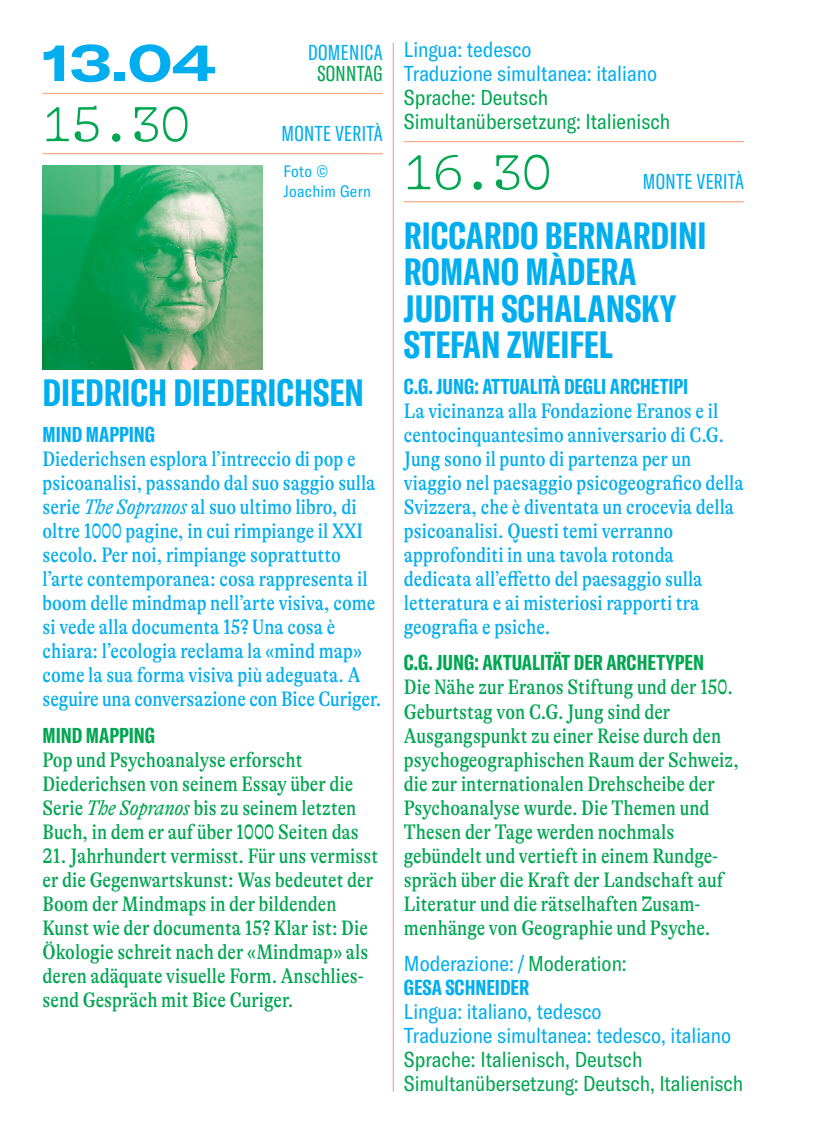
<style>
.page{position:relative;width:815px;height:1134px;background:#fff}
.page>*{position:absolute;margin:0;border:0;box-sizing:border-box;transform-origin:0 0}
.t1{font:100 50px "GT Alpina Typewriter";color:#00a651}
.t2{font:700 expanded 50px "GT America";color:#00aeef}
.t3{font:700 extra-condensed 37.5px/36px "GT America";color:#00aeef}
.t4{font:condensed 21.25px/24px "GT Alpina";color:#00a651}
.t5{font:condensed 21.25px/24px "GT Alpina";color:#00aeef}
.t6{font:condensed 21.25px/24px "GT America";color:#00aeef}
.t7{font:condensed 21.25px/24px "GT America";color:#00a651}
.t8{font:700 extra-condensed 21.25px "GT America";color:#00aeef}
.t9{font:700 extra-condensed 21.25px "GT America";color:#00a651}
.t10{font:extra-condensed 21.25px "GT America";letter-spacing:.02em;color:#00aeef}
.t11{font:extra-condensed 21.25px "GT America";letter-spacing:.02em;color:#00a651}
.t12{font:condensed 16.25px/20px "GT America";letter-spacing:.02em;color:#00aeef}
.s1{font-style:italic}
.s2{color:#00a651}
.s3{font-weight:700;font-stretch:extra-condensed}
</style>
<div class="page">
<hr style="left:43px;top:93px;width:340px;height:1px;background:#f9aa8f">
<hr style="left:43px;top:153px;width:340px;height:1px;background:#f9aa8f">
<img style="left:43px;top:165px;width:219px;height:205px">
<hr style="left:404px;top:141px;width:340px;height:1px;background:#f9aa8f">
<hr style="left:404px;top:201px;width:340px;height:1px;background:#f9aa8f">
<hr style="left:393px;top:43px;width:1px;height:1048px;background:#f9aa8f">
<h1 class="t2" style="left:43px;top:32px;width:175px">13.04</h1>
<h1 class="t1" style="left:43px;top:96px;width:149px">15.30</h1>
<p class="t10" style="left:308px;top:41px;width:76px">DOMENICA</p>
<p class="t11" style="left:317px;top:61px;width:67px">SONNTAG</p>
<p class="t10" style="left:281px;top:121px;width:103px">MONTE VERITÀ</p>
<p class="t12" style="left:283px;top:161px;width:89px">Foto ©<br>Joachim Gern</p>
<h2 class="t3" style="left:43px;top:374px;width:323px">DIEDRICH DIEDERICHSEN</h2>
<p class="t8" style="left:43px;top:421px;width:114px">MIND MAPPING</p>
<p class="t5" style="left:43px;top:447px;width:340px">Diederichsen esplora l’intreccio di pop e psicoanalisi, passando dal suo saggio sulla serie <span class="s1">The Sopranos</span> al suo ultimo libro, di oltre 1000 pagine, in cui rimpiange il XXI secolo. Per noi, rimpiange soprattutto l’arte contemporanea: cosa rappresenta il boom delle mindmap nell’arte visiva, come si vede alla documenta 15? Una cosa è chiara: l’ecologia reclama la «mind map» come la sua forma visiva più adeguata. A seguire una conversazione con Bice Curiger.</p>
<p class="t9" style="left:43px;top:722px;width:114px">MIND MAPPING</p>
<p class="t4" style="left:43px;top:748px;width:318px">Pop und Psychoanalyse erforscht Diederichsen von seinem Essay über die Serie <span class="s1">The Sopranos</span> bis zu seinem letzten Buch, in dem er auf über 1000 Seiten das</p>
<p class="t4" style="left:43px;top:844px;width:337px">21. Jahrhundert vermisst. Für uns vermisst er die Gegenwartskunst: Was bedeutet der Boom der Mindmaps in der bildenden Kunst wie der documenta 15? Klar ist: Die Ökologie schreit nach der «Mindmap» als deren adäquate visuelle Form. Anschlies&shy;send Gespräch mit Bice Curiger.</p>
<p class="t6" style="left:404px;top:38px;width:255px">Lingua: tedesco<br>Traduzione simultanea: italiano</p>
<p class="t7" style="left:404px;top:86px;width:268px">Sprache: Deutsch<br>Simultanübersetzung: Italienisch</p>
<h1 class="t1" style="left:404px;top:145px;width:149px">16.30</h1>
<h2 class="t3" style="left:404px;top:218px;width:304px">RICCARDO BERNARDINI<br>ROMANO MÀDERA<br>JUDITH SCHALANSKY<br>STEFAN ZWEIFEL</h2>
<p class="t8" style="left:404px;top:373px;width:286px">C.G. JUNG: ATTUALITÀ DEGLI ARCHETIPI</p>
<p class="t5" style="left:404px;top:399px;width:341px">La vicinanza alla Fondazione Eranos e il centocinquantesimo anniversario di C.G.<br>Jung sono il punto di partenza per un viaggio nel paesaggio psicogeografico della Svizzera, che è diventata un crocevia della psicoanalisi. Questi temi verranno approfonditi in una tavola rotonda dedicata all’effetto del paesaggio sulla letteratura e ai misteriosi rapporti tra geografia e psiche.</p>
<p class="t9" style="left:404px;top:650px;width:302px">C.G. JUNG: AKTUALITÄT DER ARCHETYPEN</p>
<p class="t4" style="left:404px;top:675px;width:337px">Die Nähe zur Eranos Stiftung und der 150.<br>Geburtstag von C.G. Jung sind der Ausgangspunkt zu einer Reise durch den psychogeographischen Raum der Schweiz, die zur internationalen Drehscheibe der Psychoanalyse wurde. Die Themen und Thesen der Tage werden nochmals gebündelt und vertieft in einem Rundge&shy;spräch über die Kraft der Landschaft auf Literatur und die rätselhaften Zusam&shy;menhänge von Geographie und Psyche.</p>
<p class="t6" style="left:404px;top:952px;width:224px">Moderazione: / <span class="s2">Moderation:<br></span><span class="s3">GESA SCHNEIDER</span></p>
<p class="t6" style="left:404px;top:1000px;width:329px">Lingua: italiano, tedesco<br>Traduzione simultanea: tedesco, italiano</p>
<p class="t7" style="left:404px;top:1048px;width:341px">Sprache: Italienisch, Deutsch<br>Simultanübersetzung: Deutsch, Italienisch</p>
<p class="t10" style="left:643px;top:170px;width:103px">MONTE VERITÀ</p>
</div>
